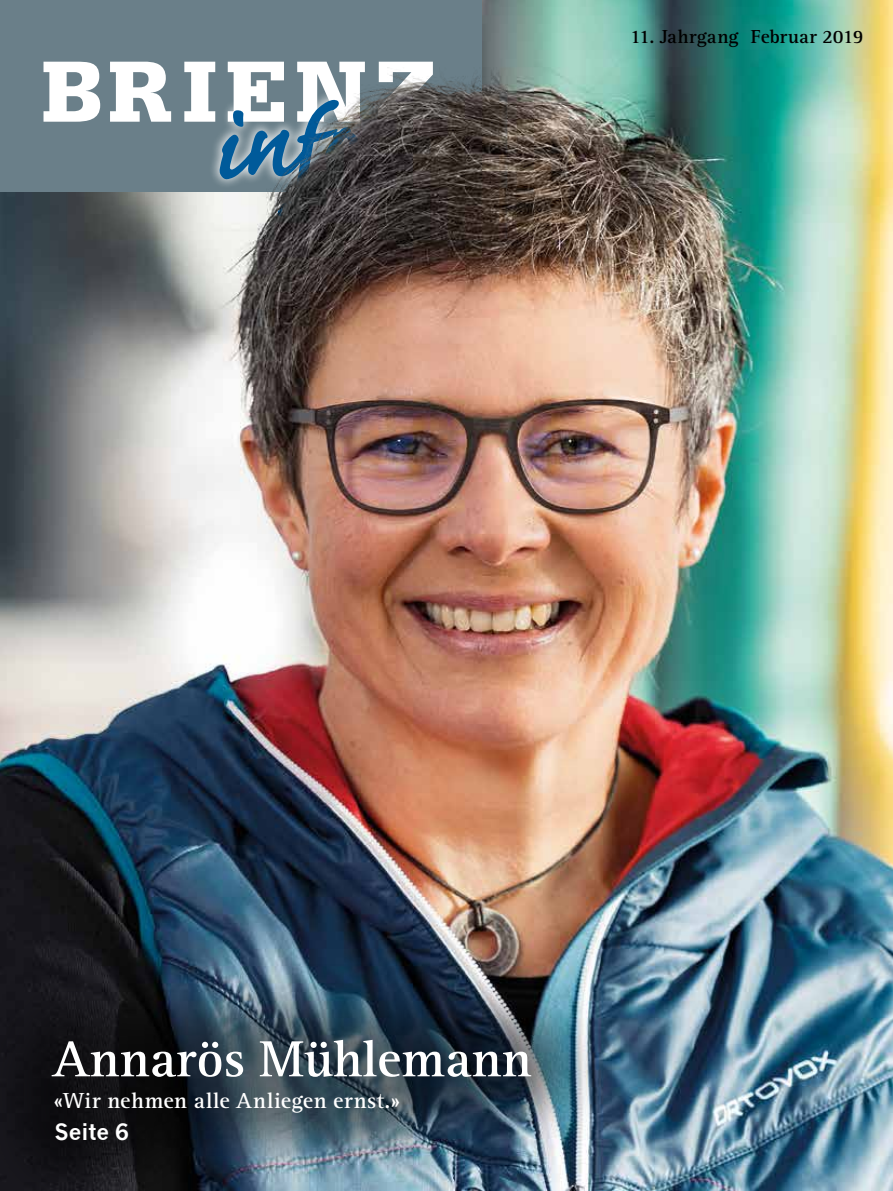
<style>
.page{position:relative;width:893px;height:1191px;background:#fff}
.page>*{position:absolute;margin:0;border:0;box-sizing:border-box;transform-origin:0 0}
.t1{font:700 52.5px "Rotis Serif";color:#fff}
.t2{font:700 22.5px "Rotis Serif";letter-spacing:.025em;color:#fff}
.t3{font:700 22.05px "News Gothic";color:#fff}
.t4{font:700 19.5px "Rotis Serif";letter-spacing:-.005em;color:#000}
</style>
<div class="page">
<img style="left:0;top:0;width:893px;height:1191px">
<div style="left:0;top:0;width:481px;height:191px;background:#6a7f89"></div>
<svg style="left:44px;top:62px;width:389px;height:170px"></svg>
<div style="left:0;top:964px;width:606px;height:227px;background:#000;opacity:.51"></div>
<p class="t4" style="left:630px;top:25px;width:235px">11. Jahrgang Februar 2019</p>
<h1 class="t1" style="left:52px;top:1028px;width:481px">Annarös Mühlemann</h1>
<p class="t2" style="left:54px;top:1087px;width:348px">«Wir nehmen alle Anliegen ernst.»</p>
<p class="t3" style="left:54px;top:1118px;width:76px">Seite 6</p>
</div>
